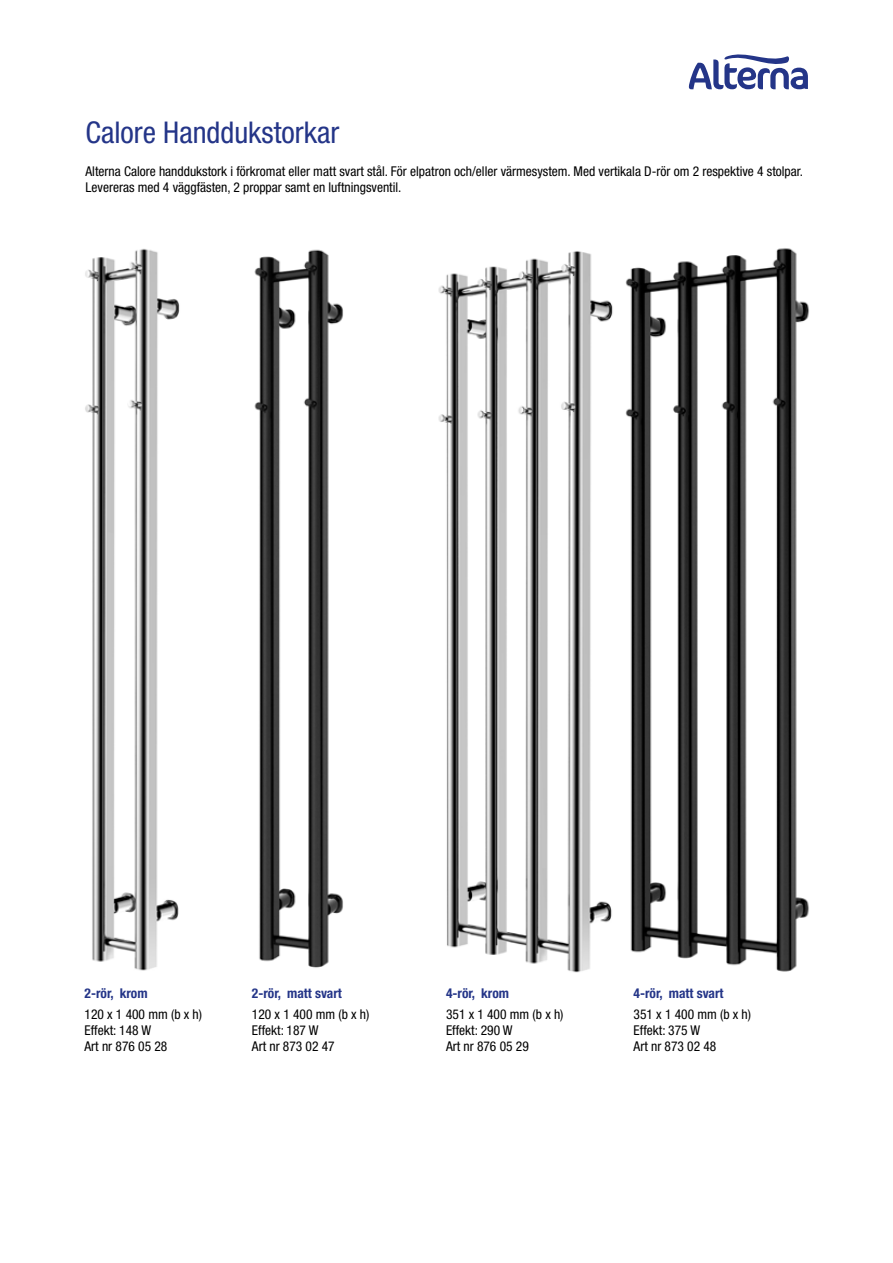
<style>
.page{position:relative;width:893px;height:1263px;background:#fff}
.page>*{position:absolute;margin:0;border:0;box-sizing:border-box;transform-origin:0 0}
.t1{font:condensed 30px "Helvetica Neue";color:#243588}
.t2{font:condensed 13.5px/16.2px "Helvetica Neue";color:#000}
.t3{font:700 condensed 13.5px "Helvetica Neue";color:#243588}
</style>
<div class="page">
<svg style="left:689px;top:54px;width:119px;height:35px"></svg>
<img style="left:85px;top:248px;width:95px;height:723px">
<img style="left:438px;top:251px;width:175px;height:722px">
<img style="left:254px;top:249px;width:89px;height:719px">
<img style="left:625px;top:248px;width:184px;height:724px">
<h1 class="t1" style="left:86px;top:115px;width:255px">Calore Handdukstorkar</h1>
<p class="t2" style="left:86px;top:163px;width:719px">Alterna Calore handdukstork i förkromat eller matt svart stål. För elpatron och/eller värmesystem. Med vertikala D-rör om 2 respektive 4 stolpar.<br>Levereras med 4 väggfästen, 2 proppar samt en luftningsventil.</p>
<p class="t3" style="left:85px;top:985px;width:65px">2-rör, krom</p>
<p class="t2" style="left:85px;top:1006px;width:119px">120 x 1 400 mm (b x h)<br>Effekt: 148 W<br>Art nr 876 05 28</p>
<p class="t3" style="left:252px;top:985px;width:91px">2-rör, matt svart</p>
<p class="t2" style="left:252px;top:1006px;width:119px">120 x 1 400 mm (b x h)<br>Effekt: 187 W<br>Art nr 873 02 47</p>
<p class="t3" style="left:446px;top:985px;width:65px">4-rör, krom</p>
<p class="t2" style="left:446px;top:1006px;width:119px">351 x 1 400 mm (b x h)<br>Effekt: 290 W<br>Art nr 876 05 29</p>
<p class="t3" style="left:634px;top:985px;width:91px">4-rör, matt svart</p>
<p class="t2" style="left:634px;top:1006px;width:119px">351 x 1 400 mm (b x h)<br>Effekt: 375 W<br>Art nr 873 02 48</p>
</div>
